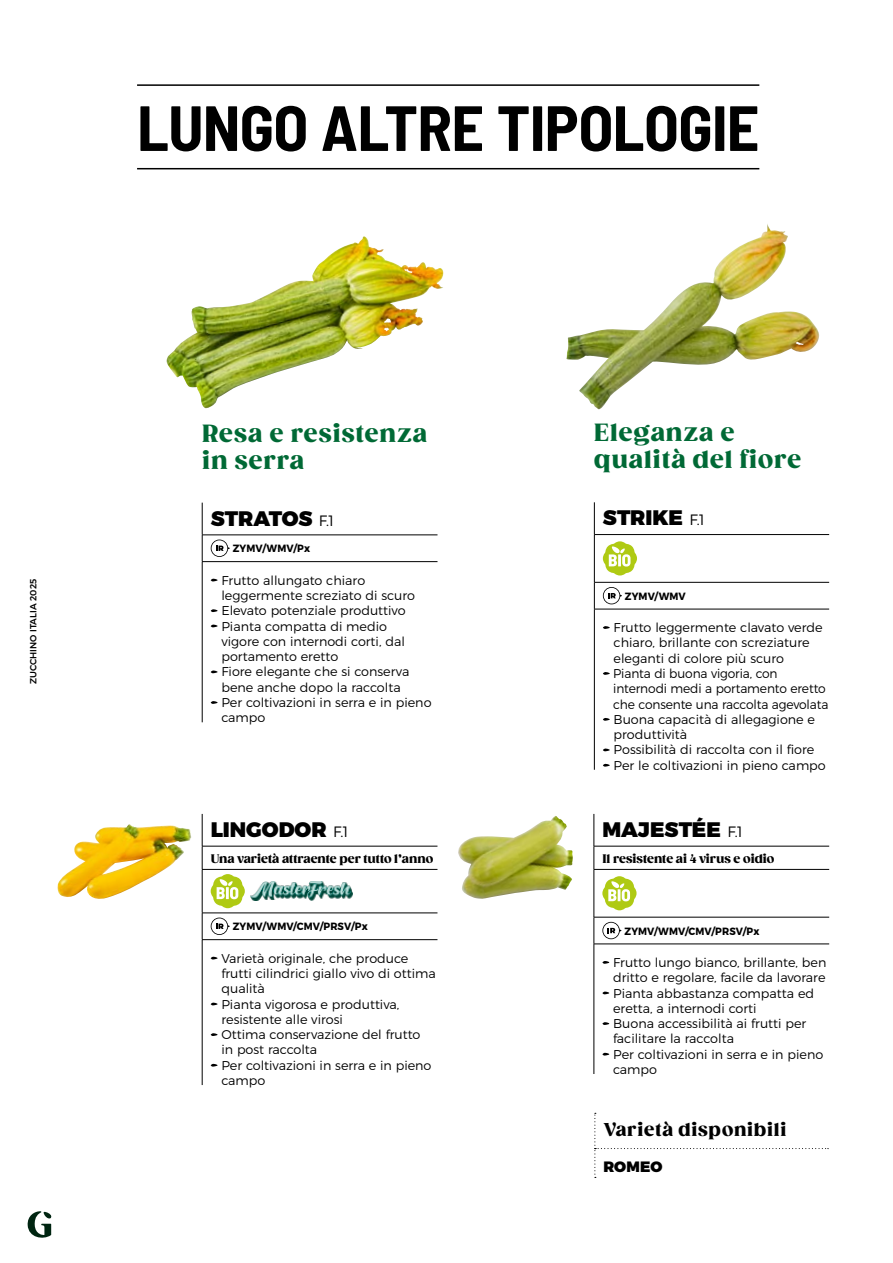
<style>
.page{position:relative;width:893px;height:1263px;background:#fff}
.page>*{position:absolute;margin:0;border:0;box-sizing:border-box;transform-origin:0 0}
.t1{font:700 semi-condensed 63.75px "Barlow";letter-spacing:-.01em;color:#000}
.t2{font:900 24px/27px "Gazpacho";letter-spacing:.04em;color:#006935}
.t3{font:900 21px "Montserrat";letter-spacing:.005em;color:#000}
.t4{font:900 18px "Gazpacho";letter-spacing:.04em;color:#000}
.t5{font:900 15px "Montserrat";letter-spacing:.005em;color:#000}
.t6{font:300 12.75px/15.3px "Montserrat";color:#000}
.t7{font:900 12px "Gazpacho";color:#000}
.t8{font:700 10.5px "Montserrat";letter-spacing:.01em;color:#000;scale:.94 1}
.t9{font:500 9px "Montserrat";color:#000}
.s1{font-weight:300;font-size:15px}
</style>
<div class="page">
<svg style="left:27px;top:1211px;width:25px;height:27px"></svg>
<hr style="left:137px;top:84px;width:622px;height:2px;background:#000">
<hr style="left:137px;top:168px;width:622px;height:1px;background:#000">
<hr style="left:594px;top:846px;width:235px;height:1px;background:#000">
<hr style="left:594px;top:869px;width:235px;height:1px;background:#000">
<hr style="left:594px;top:917px;width:235px;height:1px;background:#000">
<hr style="left:594px;top:944px;width:235px;height:1px;background:#000">
<hr style="left:594px;top:814px;width:1px;height:32px;background:#000">
<svg style="left:594px;top:846px;width:1px;height:23px"></svg>
<hr style="left:594px;top:869px;width:1px;height:48px;background:#000">
<svg style="left:594px;top:917px;width:1px;height:27px"></svg>
<hr style="left:594px;top:944px;width:1px;height:130px;background:#000">
<svg style="left:602px;top:876px;width:34px;height:34px"></svg>
<svg style="left:602px;top:922px;width:19px;height:17px"></svg>
<svg style="left:602px;top:961px;width:8px;height:3px"></svg>
<svg style="left:602px;top:991px;width:8px;height:3px"></svg>
<svg style="left:602px;top:1022px;width:8px;height:3px"></svg>
<svg style="left:602px;top:1052px;width:8px;height:3px"></svg>
<img style="left:458px;top:816px;width:115px;height:83px">
<img style="left:57px;top:824px;width:134px;height:75px">
<hr style="left:202px;top:846px;width:235px;height:1px;background:#000">
<hr style="left:202px;top:869px;width:235px;height:1px;background:#000">
<hr style="left:202px;top:913px;width:235px;height:1px;background:#000">
<hr style="left:202px;top:939px;width:235px;height:1px;background:#000">
<hr style="left:202px;top:814px;width:1px;height:32px;background:#000">
<svg style="left:202px;top:846px;width:1px;height:23px"></svg>
<hr style="left:202px;top:869px;width:1px;height:44px;background:#000">
<svg style="left:202px;top:913px;width:1px;height:26px"></svg>
<hr style="left:202px;top:940px;width:1px;height:145px;background:#000">
<svg style="left:211px;top:874px;width:34px;height:34px"></svg>
<img style="left:251px;top:881px;width:101px;height:19px">
<svg style="left:211px;top:917px;width:19px;height:18px"></svg>
<svg style="left:211px;top:956px;width:7px;height:3px"></svg>
<svg style="left:211px;top:1002px;width:7px;height:3px"></svg>
<svg style="left:211px;top:1033px;width:7px;height:3px"></svg>
<svg style="left:211px;top:1063px;width:7px;height:4px"></svg>
<hr style="left:202px;top:535px;width:235px;height:1px;background:#000">
<hr style="left:202px;top:561px;width:235px;height:1px;background:#000">
<hr style="left:202px;top:503px;width:1px;height:32px;background:#000">
<svg style="left:202px;top:535px;width:1px;height:26px"></svg>
<hr style="left:202px;top:562px;width:1px;height:160px;background:#000">
<svg style="left:211px;top:539px;width:19px;height:18px"></svg>
<svg style="left:211px;top:578px;width:7px;height:3px"></svg>
<svg style="left:211px;top:609px;width:7px;height:3px"></svg>
<svg style="left:211px;top:624px;width:7px;height:3px"></svg>
<svg style="left:211px;top:670px;width:7px;height:3px"></svg>
<svg style="left:211px;top:701px;width:7px;height:3px"></svg>
<img style="left:166px;top:236px;width:277px;height:173px">
<hr style="left:594px;top:534px;width:235px;height:1px;background:#000">
<hr style="left:594px;top:582px;width:235px;height:1px;background:#000">
<hr style="left:594px;top:609px;width:235px;height:1px;background:#000">
<hr style="left:594px;top:502px;width:1px;height:32px;background:#000">
<hr style="left:594px;top:535px;width:1px;height:47px;background:#000">
<svg style="left:594px;top:582px;width:1px;height:27px"></svg>
<hr style="left:594px;top:609px;width:1px;height:161px;background:#000">
<svg style="left:603px;top:541px;width:34px;height:34px"></svg>
<svg style="left:603px;top:587px;width:19px;height:17px"></svg>
<svg style="left:603px;top:626px;width:7px;height:3px"></svg>
<svg style="left:603px;top:672px;width:7px;height:3px"></svg>
<svg style="left:603px;top:718px;width:7px;height:3px"></svg>
<svg style="left:603px;top:748px;width:7px;height:3px"></svg>
<svg style="left:603px;top:764px;width:7px;height:3px"></svg>
<img style="left:566px;top:224px;width:254px;height:185px">
<svg style="left:594px;top:1113px;width:235px;height:65px"></svg>
<h1 class="t1" style="left:137px;top:82px;width:624px">LUNGO ALTRE TIPOLOGIE</h1>
<p class="t9" style="left:26px;top:684px;width:107px;rotate:-90deg">ZUCCHINO ITALIA 2025</p>
<h2 class="t2" style="left:202px;top:420px;width:226px">Resa e resistenza in serra</h2>
<h2 class="t2" style="left:594px;top:420px;width:209px">Eleganza e qualità del fiore</h2>
<h3 class="t3" style="left:603px;top:500px;width:103px">STRIKE <span class="s1">F.1</span></h3>
<h3 class="t3" style="left:211px;top:500px;width:125px">STRATOS <span class="s1">F.1</span></h3>
<p class="t8" style="left:233px;top:540px;width:84px">ZYMV/WMV/Px</p>
<p class="t6" style="left:221px;top:571px;width:212px">Frutto allungato chiaro leggermente screziato di scuro<br>Elevato potenziale produttivo<br>Pianta compatta di medio<br>vigore con internodi corti, dal portamento eretto<br>Fiore elegante che si conserva bene anche dopo la raccolta<br>Per coltivazioni in serra e in pieno campo</p>
<p class="t8" style="left:625px;top:587px;width:66px">ZYMV/WMV</p>
<p class="t6" style="left:613px;top:619px;width:217px">Frutto leggermente clavato verde chiaro, brillante con screziature eleganti di colore più scuro<br>Pianta di buona vigoria, con internodi medi a portamento eretto che consente una raccolta agevolata<br>Buona capacità di allegagione e produttività<br>Possibilità di raccolta con il fiore<br>Per le coltivazioni in pieno campo</p>
<h3 class="t3" style="left:211px;top:812px;width:139px">LINGODOR <span class="s1">F.1</span></h3>
<p class="t7" style="left:211px;top:851px;width:224px">Una varietà attraente per tutto l’anno</p>
<p class="t8" style="left:233px;top:918px;width:145px">ZYMV/WMV/CMV/PRSV/Px</p>
<p class="t6" style="left:221px;top:949px;width:216px">Varietà originale, che produce frutti cilindrici giallo vivo di ottima qualità<br>Pianta vigorosa e produttiva, resistente alle virosi<br>Ottima conservazione del frutto<br>in post raccolta<br>Per coltivazioni in serra e in pieno campo</p>
<h3 class="t3" style="left:602px;top:812px;width:142px">MAJESTÉE <span class="s1">F.1</span></h3>
<p class="t7" style="left:602px;top:851px;width:173px">Il resistente ai 4 virus e oidio</p>
<p class="t8" style="left:624px;top:922px;width:145px">ZYMV/WMV/CMV/PRSV/Px</p>
<p class="t6" style="left:613px;top:954px;width:215px">Frutto lungo bianco, brillante, ben dritto e regolare, facile da lavorare<br>Pianta abbastanza compatta ed eretta, a internodi corti<br>Buona accessibilità ai frutti per facilitare la raccolta<br>Per coltivazioni in serra e in pieno campo</p>
<h3 class="t4" style="left:603px;top:1118px;width:184px">Varietà disponibili</h3>
<p class="t5" style="left:603px;top:1153px;width:61px">ROMEO</p>
</div>
